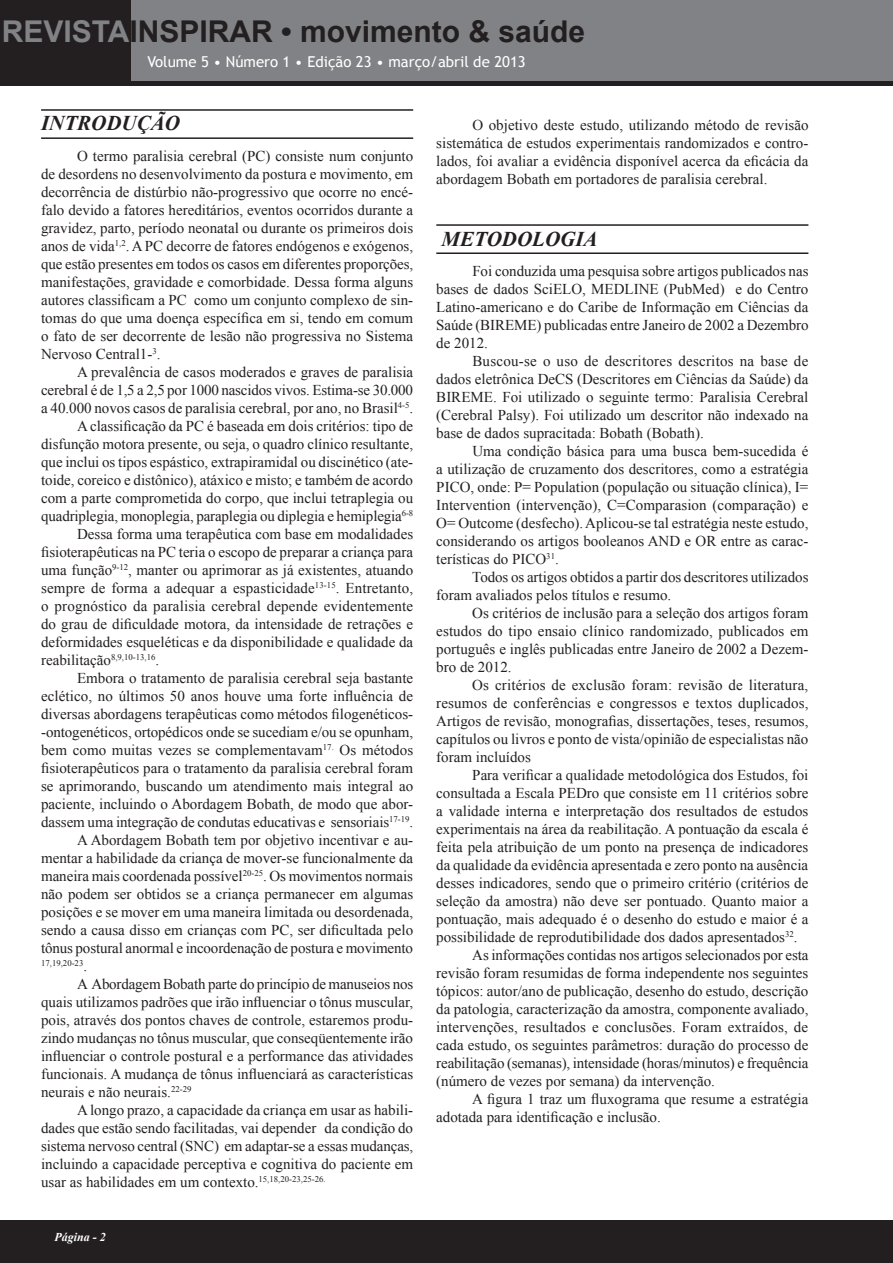
<style>
.page{position:relative;width:893px;height:1263px;background:#fff}
.page>*{position:absolute;margin:0;border:0;box-sizing:border-box;transform-origin:0 0}
.t1{font:700 30px "Arial";color:#231f20}
.t2{font:italic 700 21px "Times New Roman";color:#231f20}
.t3{font:15px/18px "Times New Roman";color:#231f20;text-align:justify}
.t4{font:15px "Trebuchet MS";color:#fff}
.t5{font:italic 700 12px "Times New Roman";color:#fff}
.t6{font:8.7px "Times New Roman";color:#231f20}
.s1{color:#808285}
.s2{font-size:15px}
</style>
<div class="page">
<div style="left:0;top:0;width:893px;height:85px;background:#231f20"></div>
<div style="left:0;top:1220px;width:893px;height:43px;background:#231f20"></div>
<div style="left:132px;top:0;width:761px;height:80px;background:#808285"></div>
<hr style="left:41px;top:109px;width:372px;height:2px;background:#231f20">
<hr style="left:41px;top:137px;width:372px;height:2px;background:#231f20">
<hr style="left:436px;top:224px;width:372px;height:2px;background:#231f20">
<hr style="left:436px;top:252px;width:372px;height:2px;background:#231f20">
<h1 class="t1" style="left:2px;top:12px;width:585px"><span class="s1">REVISTA</span>INSPIRAR • movimento &amp; saúde</h1>
<p class="t4" style="left:147px;top:53px;width:380px">Volume 5 • Número 1 • Edição 23 • março/abril de 2013</p>
<h2 class="t2" style="left:41px;top:109px;width:140px">INTRODUÇÃO</h2>
<p class="t3" style="left:41px;top:147px;width:374px;text-indent:36px">O termo paralisia cerebral (PC) consiste num conjunto de desordens no desenvolvimento da postura e movimento, em decorrência de distúrbio não-progressivo que ocorre no encé&shy;falo devido a fatores hereditários, eventos ocorridos durante a gravidez, parto, período neonatal ou durante os primeiros dois anos de vida<sup>1,2</sup>. A PC decorre de fatores endógenos e exógenos, que estão presentes em todos os casos em diferentes proporções, manifestações, gravidade e comorbidade. Dessa forma alguns autores classificam a PC como um conjunto complexo de sin&shy;tomas do que uma doença específica em si, tendo em comum o fato de ser decorrente de lesão não progressiva no Sistema Nervoso Central1-<sup>3</sup>.</p>
<p class="t3" style="left:77px;top:363px;width:338px">A prevalência de casos moderados e graves de paralisia</p>
<p class="t3" style="left:41px;top:381px;width:374px">cerebral é de 1,5 a 2,5 por 1000 nascidos vivos. Estima-se 30.000</p>
<p class="t3" style="left:41px;top:399px;width:374px">a 40.000 novos casos de paralisia cerebral, por ano, no Brasil<sup>4-5</sup>.</p>
<p class="t3" style="left:77px;top:417px;width:338px">A classificação da PC é baseada em dois critérios: tipo de</p>
<p class="t3" style="left:41px;top:435px;width:374px">disfunção motora presente, ou seja, o quadro clínico resultante,</p>
<p class="t3" style="left:41px;top:453px;width:374px">que inclui os tipos espástico, extrapiramidal ou discinético (ate-</p>
<p class="t3" style="left:41px;top:471px;width:374px">toide, coreico e distônico), atáxico e misto; e também de acordo</p>
<p class="t3" style="left:41px;top:489px;width:374px">com a parte comprometida do corpo, que inclui tetraplegia ou</p>
<p class="t3" style="left:41px;top:507px;width:374px">quadriplegia, monoplegia, paraplegia ou diplegia e hemiplegia<sup>6-8</sup></p>
<p class="t3" style="left:77px;top:525px;width:338px">Dessa forma uma terapêutica com base em modalidades</p>
<p class="t3" style="left:41px;top:543px;width:373px">fisioterapêuticas na PC teria o escopo de preparar a criança para</p>
<p class="t3" style="left:41px;top:561px;width:374px">uma função<sup>9-12</sup>, manter ou aprimorar as já existentes, atuando</p>
<p class="t3" style="left:41px;top:579px;width:374px">sempre de forma a adequar a espasticidade<sup>13-15</sup>. Entretanto,</p>
<p class="t3" style="left:41px;top:597px;width:374px">o prognóstico da paralisia cerebral depende evidentemente</p>
<p class="t3" style="left:41px;top:615px;width:374px">do grau de dificuldade motora, da intensidade de retrações e</p>
<p class="t3" style="left:41px;top:633px;width:374px">deformidades esqueléticas e da disponibilidade e qualidade da</p>
<p class="t3" style="left:41px;top:651px;width:120px">reabilitação<sup>8,9,10-13,16</sup>.</p>
<p class="t3" style="left:77px;top:669px;width:338px">Embora o tratamento de paralisia cerebral seja bastante</p>
<p class="t3" style="left:41px;top:687px;width:373px">eclético, no últimos 50 anos houve uma forte influência de</p>
<p class="t3" style="left:41px;top:705px;width:374px">diversas abordagens terapêuticas como métodos filogenéticos-</p>
<p class="t3" style="left:41px;top:723px;width:374px">-ontogenéticos, ortopédicos onde se sucediam e/ou se opunham,</p>
<p class="t3" style="left:41px;top:741px;width:374px">bem como muitas vezes se complementavam<sup>17.</sup> Os métodos</p>
<p class="t3" style="left:41px;top:759px;width:374px">fisioterapêuticos para o tratamento da paralisia cerebral foram</p>
<p class="t3" style="left:41px;top:777px;width:374px">se aprimorando, buscando um atendimento mais integral ao</p>
<p class="t3" style="left:41px;top:795px;width:374px">paciente, incluindo o Abordagem Bobath, de modo que abor-</p>
<p class="t3" style="left:41px;top:813px;width:374px">dassem uma integração de condutas educativas e sensoriais<sup>17-19</sup>.</p>
<p class="t3" style="left:77px;top:831px;width:338px">A Abordagem Bobath tem por objetivo incentivar e au-</p>
<p class="t3" style="left:41px;top:849px;width:374px">mentar a habilidade da criança de mover-se funcionalmente da</p>
<p class="t3" style="left:41px;top:867px;width:373px">maneira mais coordenada possível<sup>20-25</sup>. Os movimentos normais</p>
<p class="t3" style="left:41px;top:885px;width:374px">não podem ser obtidos se a criança permanecer em algumas</p>
<p class="t3" style="left:41px;top:903px;width:374px">posições e se mover em uma maneira limitada ou desordenada,</p>
<p class="t3" style="left:41px;top:921px;width:374px">sendo a causa disso em crianças com PC, ser dificultada pelo</p>
<p class="t3" style="left:41px;top:939px;width:373px">tônus postural anormal e incoordenação de postura e movimento</p>
<p class="t6" style="left:41px;top:957px;width:48px">17,19,20-23<span class="s2">.</span></p>
<p class="t3" style="left:41px;top:975px;width:374px;text-indent:36px">A Abordagem Bobath parte do princípio de manuseios nos quais utilizamos padrões que irão influenciar o tônus muscular, pois, através dos pontos chaves de controle, estaremos produ&shy;zindo mudanças no tônus muscular, que conseqüentemente irão influenciar o controle postural e a performance das atividades funcionais. A mudança de tônus influenciará as características neurais e não neurais.<sup>22-29</sup></p>
<p class="t3" style="left:41px;top:1101px;width:374px;text-indent:36px">A longo prazo, a capacidade da criança em usar as habili&shy;dades que estão sendo facilitadas, vai depender da condição do sistema nervoso central (SNC) em adaptar-se a essas mudanças, incluindo a capacidade perceptiva e cognitiva do paciente em usar as habilidades em um contexto.<sup>15,18,20-23,25-26.</sup></p>
<p class="t5" style="left:55px;top:1229px;width:53px">Página - 2</p>
<p class="t3" style="left:436px;top:116px;width:374px;text-indent:36px">O objetivo deste estudo, utilizando método de revisão sistemática de estudos experimentais randomizados e contro&shy;lados, foi avaliar a evidência disponível acerca da eficácia da abordagem Bobath em portadores de paralisia cerebral.</p>
<h2 class="t2" style="left:442px;top:224px;width:157px">METODOLOGIA</h2>
<p class="t3" style="left:436px;top:262px;width:374px;text-indent:36px">Foi conduzida uma pesquisa sobre artigos publicados nas bases de dados SciELO, MEDLINE (PubMed) e do Centro Latino-americano e do Caribe de Informação em Ciências da Saúde (BIREME) publicadas entre Janeiro de 2002 a Dezembro de 2012.</p>
<p class="t3" style="left:436px;top:352px;width:374px;text-indent:36px">Buscou-se o uso de descritores descritos na base de dados eletrônica DeCS (Descritores em Ciências da Saúde) da BIREME. Foi utilizado o seguinte termo: Paralisia Cerebral (Cerebral Palsy). Foi utilizado um descritor não indexado na base de dados supracitada: Bobath (Bobath).</p>
<p class="t3" style="left:436px;top:442px;width:374px;text-indent:36px">Uma condição básica para uma busca bem-sucedida é a utilização de cruzamento dos descritores, como a estratégia PICO, onde: P= Population (população ou situação clínica), I= Intervention (intervenção), C=Comparasion (comparação) e O= Outcome (desfecho). Aplicou-se tal estratégia neste estudo, considerando os artigos booleanos AND e OR entre as carac&shy;terísticas do PICO<sup>31</sup>.</p>
<p class="t3" style="left:436px;top:568px;width:374px;text-indent:36px">Todos os artigos obtidos a partir dos descritores utilizados foram avaliados pelos títulos e resumo.</p>
<p class="t3" style="left:436px;top:604px;width:374px;text-indent:36px">Os critérios de inclusão para a seleção dos artigos foram estudos do tipo ensaio clínico randomizado, publicados em português e inglês publicadas entre Janeiro de 2002 a Dezem&shy;bro de 2012.</p>
<p class="t3" style="left:436px;top:676px;width:374px;text-indent:36px">Os critérios de exclusão foram: revisão de literatura, resumos de conferências e congressos e textos duplicados, Artigos de revisão, monografias, dissertações, teses, resumos, capítulos ou livros e ponto de vista/opinião de especialistas não foram incluídos</p>
<p class="t3" style="left:472px;top:766px;width:338px">Para verificar a qualidade metodológica dos Estudos, foi</p>
<p class="t3" style="left:436px;top:784px;width:374px">consultada a Escala PEDro que consiste em 11 critérios sobre</p>
<p class="t3" style="left:436px;top:802px;width:374px">a validade interna e interpretação dos resultados de estudos</p>
<p class="t3" style="left:436px;top:820px;width:374px">experimentais na área da reabilitação. A pontuação da escala é</p>
<p class="t3" style="left:436px;top:838px;width:374px">feita pela atribuição de um ponto na presença de indicadores</p>
<p class="t3" style="left:436px;top:856px;width:373px">da qualidade da evidência apresentada e zero ponto na ausência</p>
<p class="t3" style="left:436px;top:874px;width:374px">desses indicadores, sendo que o primeiro critério (critérios de</p>
<p class="t3" style="left:436px;top:892px;width:374px">seleção da amostra) não deve ser pontuado. Quanto maior a</p>
<p class="t3" style="left:436px;top:910px;width:374px">pontuação, mais adequado é o desenho do estudo e maior é a</p>
<p class="t3" style="left:436px;top:928px;width:363px">possibilidade de reprodutibilidade dos dados apresentados<sup>32</sup>.</p>
<p class="t3" style="left:472px;top:946px;width:338px">As informações contidas nos artigos selecionados por esta</p>
<p class="t3" style="left:436px;top:964px;width:374px">revisão foram resumidas de forma independente nos seguintes</p>
<p class="t3" style="left:436px;top:982px;width:374px">tópicos: autor/ano de publicação, desenho do estudo, descrição</p>
<p class="t3" style="left:436px;top:1000px;width:374px">da patologia, caracterização da amostra, componente avaliado,</p>
<p class="t3" style="left:436px;top:1018px;width:373px">intervenções, resultados e conclusões. Foram extraídos, de</p>
<p class="t3" style="left:436px;top:1036px;width:374px">cada estudo, os seguintes parâmetros: duração do processo de</p>
<p class="t3" style="left:436px;top:1054px;width:374px">reabilitação (semanas), intensidade (horas/minutos) e frequência</p>
<p class="t3" style="left:436px;top:1072px;width:280px">(número de vezes por semana) da intervenção.</p>
<p class="t3" style="left:472px;top:1090px;width:338px">A figura 1 traz um fluxograma que resume a estratégia</p>
<p class="t3" style="left:436px;top:1108px;width:226px">adotada para identificação e inclusão.</p>
</div>
